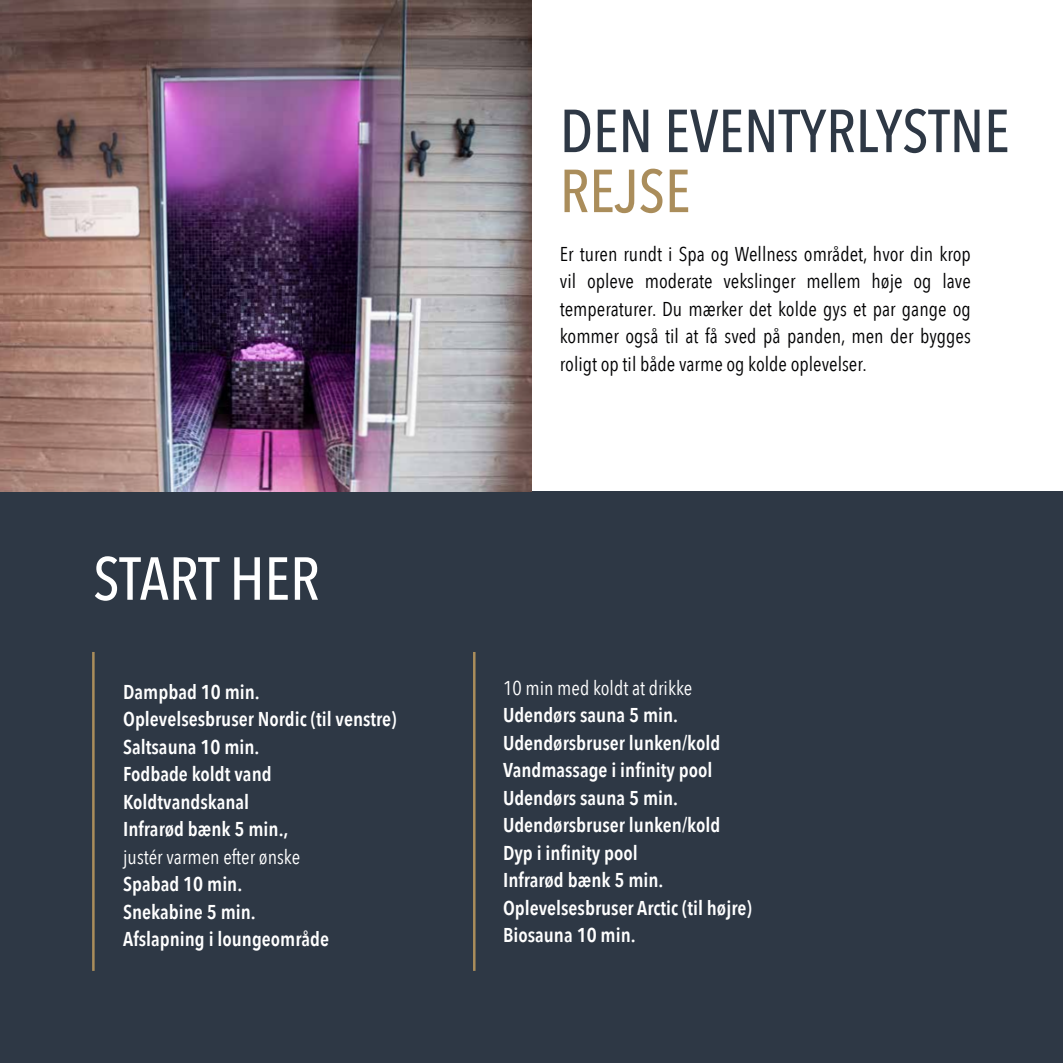
<style>
.page{position:relative;width:1063px;height:1063px;background:#fff}
.page>*{position:absolute;margin:0;border:0;box-sizing:border-box;transform-origin:0 0}
.t1{font:500 60px "Avenir Next Condensed";color:#2e3845}
.t2{font:500 60px "Avenir Next Condensed";letter-spacing:-.005em;color:#fff}
.t3{font:500 60px "Avenir Next Condensed";color:#aa8d5b}
.t4{font:600 20px/27.5px "Avenir Next Condensed";color:#fff}
.t5{font:20px/27.5px "Avenir Next Condensed";color:#020203;text-align:justify}
.t6{font:20px "Avenir Next Condensed";color:#fff}
</style>
<div class="page">
<div style="left:0;top:492px;width:1063px;height:571px;background:#2e3845"></div>
<img style="left:0;top:0;width:531px;height:492px">
<hr style="left:92px;top:652px;width:3px;height:319px;background:#aa8d5b">
<hr style="left:473px;top:652px;width:3px;height:319px;background:#aa8d5b">
<h1 class="t2" style="left:93px;top:544px;width:228px">START HER</h1>
<p class="t4" style="left:123px;top:678px;width:275px">Dampbad 10 min.<br>Oplevelsesbruser Nordic (til venstre)<br>Saltsauna 10 min.<br>Fodbade koldt vand<br>Koldtvandskanal<br>Infrarød bænk 5 min.,</p>
<p class="t6" style="left:123px;top:848px;width:178px">justér varmen efter ønske</p>
<p class="t4" style="left:123px;top:870px;width:207px">Spabad 10 min.<br>Snekabine 5 min.<br>Afslapning i loungeområde</p>
<h1 class="t1" style="left:560px;top:96px;width:451px">DEN EVENTYRLYSTNE</h1>
<h1 class="t3" style="left:560px;top:156px;width:132px">REJSE</h1>
<p class="t5" style="left:560px;top:242px;width:413px">Er turen rundt i Spa og Wellness området, hvor din krop vil opleve moderate vekslinger mellem høje og lave temperaturer. Du mærker det kolde gys et par gange og kommer også til at få sved på panden, men der bygges roligt op til både varme og kolde oplevelser.</p>
<p class="t6" style="left:503px;top:679px;width:191px">10 min med koldt at drikke</p>
<p class="t4" style="left:503px;top:701px;width:250px">Udendørs sauna 5 min.<br>Udendørsbruser lunken/kold<br>Vandmassage i infinity pool<br>Udendørs sauna 5 min.<br>Udendørsbruser lunken/kold<br>Dyp i infinity pool<br>Infrarød bænk 5 min.<br>Oplevelsesbruser Arctic (til højre)<br>Biosauna 10 min.</p>
</div>
